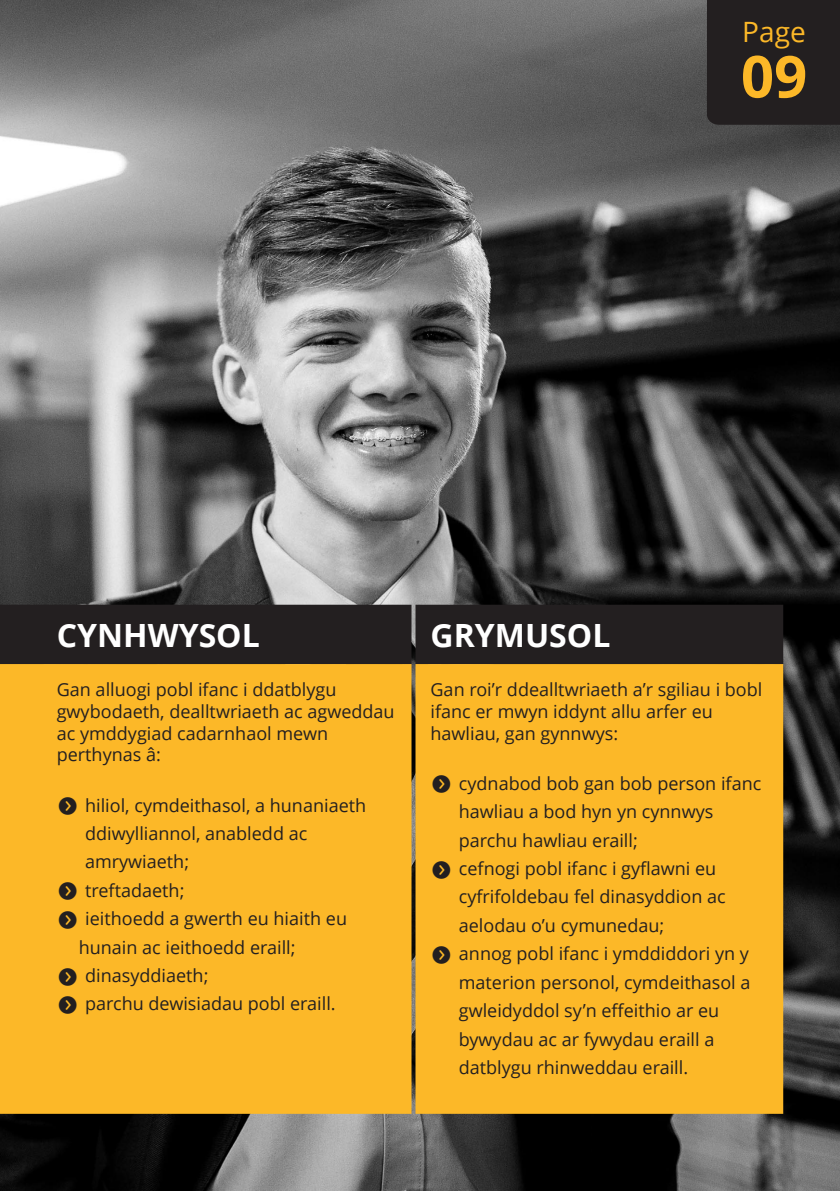
<style>
.page{position:relative;width:840px;height:1191px;background:#fff}
.page>*{position:absolute;margin:0;border:0;box-sizing:border-box;transform-origin:0 0}
.t1{font:700 58px "Open Sans";color:#fcb828}
.t2{font:700 32px "Open Sans";color:#fff}
.t3{font:28px "Open Sans";color:#fcb828}
.t4{font:18px/28.4px "Open Sans";color:#231f20}
.s1{font-family:"Button Bonus Circle Negative";font-size:22px}
</style>
<div class="page">
<img style="left:0;top:0;width:839px;height:1191px">
<div style="left:706px;top:0;width:133px;height:125px;background:#231f20"></div>
<div style="left:0;top:604px;width:782px;height:60px;background:#231f20"></div>
<div style="left:0;top:664px;width:782px;height:449px;background:#fcb828"></div>
<p class="t3" style="left:741px;top:12px;width:65px">Page</p>
<p class="t1" style="left:740px;top:36px;width:68px">09</p>
<p class="t2" style="left:57px;top:612px;width:204px">CYNHWYSOL</p>
<p class="t4" style="left:57px;top:678px;width:339px;line-height:21.8px">Gan alluogi pobl ifanc i ddatblygu gwybodaeth, dealltwriaeth ac agweddau ac ymddygiad cadarnhaol mewn perthynas â:</p>
<p class="t4" style="left:85px;top:790px;width:282px;text-indent:-28px"><span class="s1">f</span> hiliol, cymdeithasol, a hunaniaeth ddiwylliannol, anabledd ac amrywiaeth;</p>
<p class="t4" style="left:57px;top:875px;width:129px"><span class="s1">f</span> treftadaeth;</p>
<p class="t4" style="left:79px;top:904px;width:269px;text-indent:-22px"><span class="s1">f</span> ieithoedd a gwerth eu hiaith eu hunain ac ieithoedd eraill;</p>
<p class="t4" style="left:57px;top:960px;width:153px"><span class="s1">f</span> dinasyddiaeth;</p>
<p class="t4" style="left:57px;top:989px;width:280px"><span class="s1">f</span> parchu dewisiadau pobl eraill.</p>
<p class="t2" style="left:430px;top:612px;width:181px">GRYMUSOL</p>
<p class="t4" style="left:430px;top:678px;width:333px;line-height:21.8px">Gan roi’r ddealltwriaeth a’r sgiliau i bobl ifanc er mwyn iddynt allu arfer eu hawliau, gan gynnwys:</p>
<p class="t4" style="left:458px;top:768px;width:304px;text-indent:-28px"><span class="s1">f</span> cydnabod bob gan bob person ifanc hawliau a bod hyn yn cynnwys parchu hawliau eraill;</p>
<p class="t4" style="left:458px;top:854px;width:268px;text-indent:-28px"><span class="s1">f</span> cefnogi pobl ifanc i gyflawni eu cyfrifoldebau fel dinasyddion ac aelodau o’u cymunedau;</p>
<p class="t4" style="left:458px;top:939px;width:293px;text-indent:-28px"><span class="s1">f</span> annog pobl ifanc i ymddiddori yn y materion personol, cymdeithasol a gwleidyddol sy’n effeithio ar eu bywydau ac ar fywydau eraill a datblygu rhinweddau eraill.</p>
</div>
